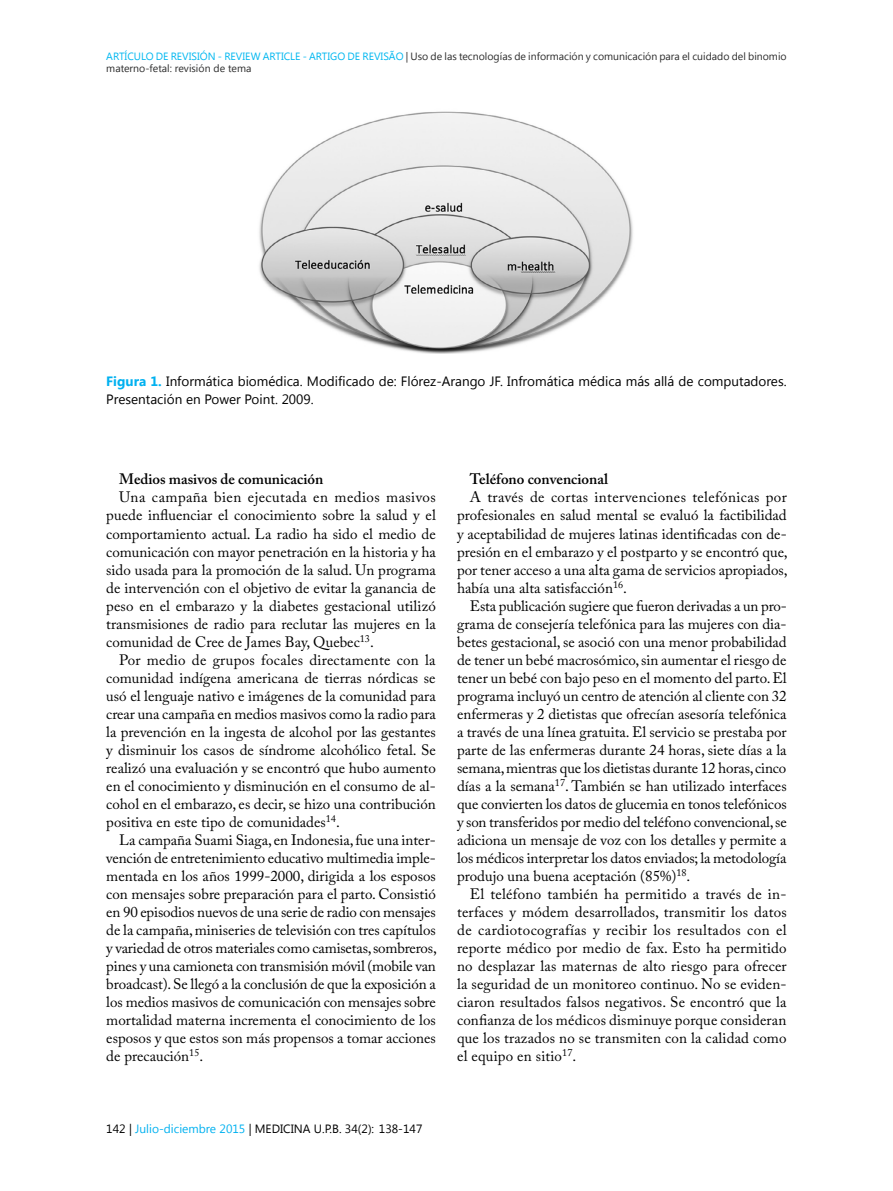
<style>
.page{position:relative;width:893px;height:1191px;background:#fff}
.page>*{position:absolute;margin:0;border:0;box-sizing:border-box;transform-origin:0 0}
.t1{font:15px/18px "Adobe Caslon Pro";color:#000;text-align:justify}
.t2{font:600 15px "Adobe Caslon Pro";color:#000}
.t3{font:13.5px/18px "Segoe UI";color:#000}
.t4{font:12px "Segoe UI";color:#000}
.t5{font:10.5px/12px "Segoe UI";color:#2b2b2b}
.s1{color:#00b7f0}
.s2{font-weight:700;color:#00b1f0}
.s3{color:#00b1f0}
</style>
<div class="page">
<img style="left:259px;top:111px;width:374px;height:242px">
<p class="t5" style="left:106px;top:49px;width:682px"><span class="s1">ARTÍCULO DE REVISIÓN - REVIEW ARTICLE - ARTIGO DE REVISÃO</span> | Uso de las tecnologías de información y comunicación para el cuidado del binomio materno-fetal: revisión de tema</p>
<p class="t3" style="left:106px;top:372px;width:682px"><span class="s2">Figura 1.</span> Informática biomédica. Modificado de: Flórez-Arango JF. Infromática médica más allá de computadores.<br>Presentación en Power Point. 2009.</p>
<p class="t2" style="left:119px;top:470px;width:206px">Medios masivos de comunicación</p>
<p class="t1" style="left:106px;top:488px;width:331px;text-indent:13px">Una campaña bien ejecutada en medios masivos puede influenciar el conocimiento sobre la salud y el comportamiento actual. La radio ha sido el medio de comunicación con mayor penetración en la historia y ha sido usada para la promoción de la salud. Un programa de intervención con el objetivo de evitar la ganancia de peso en el embarazo y la diabetes gestacional utilizó transmisiones de radio para reclutar las mujeres en la comunidad de Cree de James Bay, Quebec<sup>13</sup>.</p>
<p class="t1" style="left:106px;top:650px;width:331px;text-indent:13px">Por medio de grupos focales directamente con la comunidad indígena americana de tierras nórdicas se usó el lenguaje nativo e imágenes de la comunidad para crear una campaña en medios masivos como la radio para la prevención en la ingesta de alcohol por las gestantes y disminuir los casos de síndrome alcohólico fetal. Se realizó una evaluación y se encontró que hubo aumento en el conocimiento y disminución en el consumo de al&shy;cohol en el embarazo, es decir, se hizo una contribución positiva en este tipo de comunidades<sup>14</sup>.</p>
<p class="t1" style="left:106px;top:830px;width:332px;text-indent:13px">La campaña Suami Siaga, en Indonesia, fue una inter&shy;vención de entretenimiento educativo multimedia imple&shy;mentada en los años 1999-2000, dirigida a los esposos con mensajes sobre preparación para el parto. Consistió en 90 episodios nuevos de una serie de radio con mensajes de la campaña, miniseries de televisión con tres capítulos y variedad de otros materiales como camisetas, sombreros, pines y una camioneta con transmisión móvil (mobile van broadcast). Se llegó a la conclusión de que la exposición a los medios masivos de comunicación con mensajes sobre mortalidad materna incrementa el conocimiento de los esposos y que estos son más propensos a tomar acciones de precaución<sup>15</sup>.</p>
<p class="t2" style="left:470px;top:470px;width:140px">Teléfono convencional</p>
<p class="t1" style="left:457px;top:488px;width:332px;text-indent:13px">A través de cortas intervenciones telefónicas por profesionales en salud mental se evaluó la factibilidad y aceptabilidad de mujeres latinas identificadas con de&shy;presión en el embarazo y el postparto y se encontró que, por tener acceso a una alta gama de servicios apropiados, había una alta satisfacción<sup>16</sup>.</p>
<p class="t1" style="left:457px;top:596px;width:331px;text-indent:13px">Esta publicación sugiere que fueron derivadas a un pro&shy;grama de consejería telefónica para las mujeres con dia&shy;betes gestacional, se asoció con una menor probabilidad de tener un bebé macrosómico, sin aumentar el riesgo de tener un bebé con bajo peso en el momento del parto. El programa incluyó un centro de atención al cliente con 32 enfermeras y 2 dietistas que ofrecían asesoría telefónica a través de una línea gratuita. El servicio se prestaba por parte de las enfermeras durante 24 horas, siete días a la semana, mientras que los dietistas durante 12 horas, cinco días a la semana<sup>17</sup>. También se han utilizado interfaces que convierten los datos de glucemia en tonos telefónicos y son transferidos por medio del teléfono convencional, se adiciona un mensaje de voz con los detalles y permite a los médicos interpretar los datos enviados; la metodología produjo una buena aceptación (85%)<sup>18</sup>.</p>
<p class="t1" style="left:457px;top:884px;width:331px;text-indent:13px">El teléfono también ha permitido a través de in&shy;terfaces y módem desarrollados, transmitir los datos de cardiotocografías y recibir los resultados con el reporte médico por medio de fax. Esto ha permitido no desplazar las maternas de alto riesgo para ofrecer la seguridad de un monitoreo continuo. No se eviden&shy;ciaron resultados falsos negativos. Se encontró que la confianza de los médicos disminuye porque consideran que los trazados no se transmiten con la calidad como el equipo en sitio<sup>17</sup>.</p>
<p class="t4" style="left:106px;top:1120px;width:318px">142 | <span class="s3">Julio-diciembre 2015</span> | MEDICINA U.P.B. 34(2): 138-147</p>
</div>
